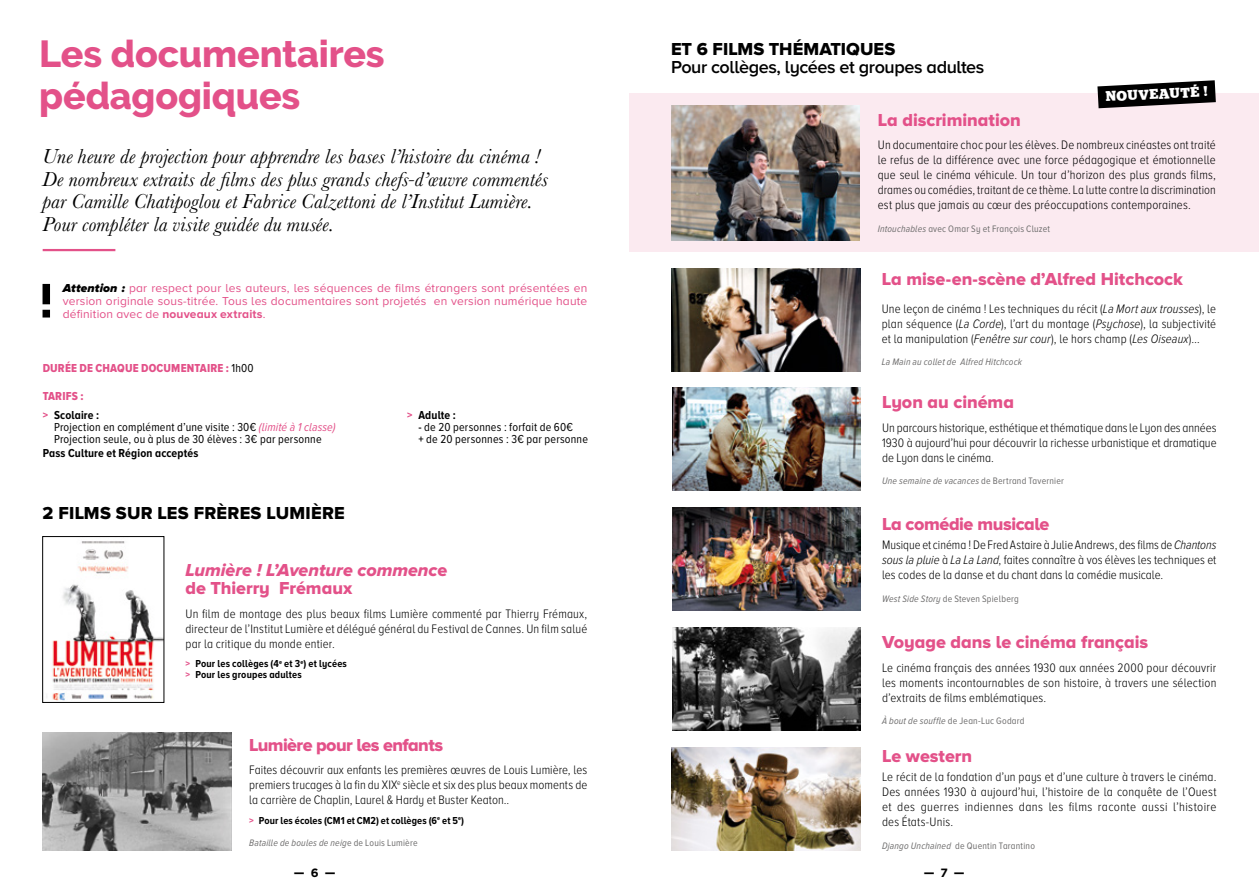
<style>
.page{position:relative;width:1259px;height:893px;background:#fff}
.page>*{position:absolute;margin:0;border:0;box-sizing:border-box;transform-origin:0 0}
.t1{font:800 37.5px/42px "Raleway";letter-spacing:-.005em;color:#e35189}
.t2{font:italic 21px/22.5px "Baskerville";letter-spacing:.005em;color:#000}
.t3{font:18px "Proxima Nova A Extrabld";letter-spacing:-.005em;color:#e35189}
.t4{font:18px "Proxima Nova A Extrabld";letter-spacing:.01em;color:#000}
.t5{font:600 18px "Proxima Nova A";letter-spacing:-.025em;color:#000}
.t6{font:18px "Proxima Nova A Extrabld It";color:#e35189}
.t7{font:18px "Proxima Nova A Extrabld";letter-spacing:-.03em;color:#e35189}
.t8{font:18px "Proxima Nova A Extrabld";letter-spacing:-.025em;color:#e35189}
.t9{font:700 14.1px "Stag";color:#fff}
.t10{font:300 12.75px/15px "Proxima Nova A Cond";letter-spacing:.01em;color:#000;text-align:justify}
.t11{font:12px/12.8px "Proxima Nova A";letter-spacing:.015em;color:#e35189;text-align:justify}
.t12{font:12px/12px "Proxima Nova A Cond";letter-spacing:.015em;color:#000}
.t13{font:12px "Proxima Nova A Cond Extrabld";letter-spacing:.015em;color:#e35189}
.t14{font:700 12px "Proxima Nova A Cond";letter-spacing:.015em;color:#000}
.t15{font:700 12px "Gotham";color:#000}
.t16{font:700 10.5px/10.9px "Proxima Nova A Cond";letter-spacing:.01em;color:#000}
.t17{font:9.75px "Proxima Nova A Cond";letter-spacing:.02em;color:#706f6f}
.t18{font:italic 9.75px "Proxima Nova A Cond";letter-spacing:.015em;color:#706f6f}
.s1{font-weight:900;font-style:italic;color:#000}
.s2{font-weight:700}
.s3{font-family:"Proxima Nova A Cond";color:#000}
.s4{font-family:"Proxima Nova A Cond Extrabld";color:#e35189}
.s5{font-style:italic;color:#e35189}
.s6{font-family:"Proxima Nova A Cond Extrabld";font-weight:400;color:#e35189}
.s7{font-weight:600}
.s8{font-family:"Proxima Nova A Extrabld"}
.s9{font-style:normal}
.s10{font-style:italic}
</style>
<div class="page">
<div style="left:629px;top:94px;width:630px;height:158px;background:#fbeaf0"></div>
<img style="left:46px;top:541px;width:116px;height:160px">
<div style="left:43px;top:536px;width:121px;height:167px;border:1px solid #000"></div>
<img style="left:43px;top:733px;width:188px;height:117px">
<hr style="left:43px;top:249px;width:72px;height:2px;background:#e35189">
<img style="left:672px;top:268px;width:188px;height:103px">
<img style="left:672px;top:388px;width:188px;height:102px">
<img style="left:672px;top:508px;width:188px;height:102px">
<img style="left:672px;top:628px;width:188px;height:102px">
<img style="left:672px;top:748px;width:188px;height:102px">
<img style="left:671px;top:105px;width:189px;height:135px">
<svg style="left:1097px;top:80px;width:118px;height:28px"></svg>
<svg style="left:43px;top:284px;width:7px;height:34px"></svg>
<h1 class="t1" style="left:39px;top:33px;width:347px">Les documentaires pédagogiques</h1>
<p class="t2" style="left:43px;top:145px;width:507px">Une heure de projection pour apprendre les bases l’histoire du cinéma !<br>De nombreux extraits de films des plus grands chefs-d’œuvre commentés par Camille Chatipoglou et Fabrice Calzettoni de l’Institut Lumière.<br>Pour compléter la visite guidée du musée.</p>
<p class="t11" style="left:63px;top:281px;width:526px"><span class="s1">Attention :</span> par respect pour les auteurs, les séquences de films étrangers sont présentées en version originale sous-titrée. Tous les documentaires sont projetés en version numérique haute définition avec de <span class="s2">nouveaux extraits</span>.</p>
<p class="t13" style="left:43px;top:361px;width:213px">DURÉE DE CHAQUE DOCUMENTAIRE : <span class="s3">1h00</span></p>
<p class="t13" style="left:43px;top:390px;width:42px">TARIFS :</p>
<p class="t12" style="left:54px;top:409px;width:283px;text-indent:-11px"><span class="s4">&gt;</span> <span class="s2">Scolaire :<br></span>Projection en complément d’une visite : 30€ <span class="s5">(limité à 1 classe)<br></span>Projection seule, ou à plus de 30 élèves : 3€ par personne</p>
<p class="t14" style="left:43px;top:446px;width:157px">Pass Culture et Région acceptés</p>
<h3 class="t4" style="left:43px;top:503px;width:304px">2 FILMS SUR LES FRÈRES LUMIÈRE</h3>
<p class="t14" style="left:407px;top:408px;width:50px"><span class="s6">&gt;</span> Adulte :</p>
<p class="t12" style="left:418px;top:421px;width:171px"><span class="s7">-</span> de 20 personnes : forfait de 60€<br><span class="s7">+</span> de 20 personnes : 3€ par personne</p>
<h3 class="t6" style="left:185px;top:560px;width:263px">Lumière ! L’Aventure commenc<span class="s8">e</span></h3>
<h3 class="t3" style="left:185px;top:578px;width:168px">de Thierry Frémaux</h3>
<p class="t10" style="left:185px;top:606px;width:403px">Un film de montage des plus beaux films Lumière commenté par Thierry Frémaux, directeur de l’Institut Lumière et délégué général du Festival de Cannes. Un film salué par la critique du monde entier.</p>
<p class="t16" style="left:185px;top:658px;width:163px"><span class="s6">&gt;</span> Pour les collèges (4<sup>e</sup> et 3<sup>e</sup>) et lycées <span class="s6">&gt;</span> Pour les groupes adultes</p>
<h3 class="t7" style="left:249px;top:734px;width:195px">Lumière pour les enfants</h3>
<p class="t10" style="left:249px;top:763px;width:339px">Faites découvrir aux enfants les premières œuvres de Louis Lumière, les premiers trucages à la fin du XIX<sup>e</sup> siècle et six des plus beaux moments de la carrière de Chaplin, Laurel &amp; Hardy et Buster Keaton..</p>
<p class="t16" style="left:249px;top:815px;width:216px"><span class="s6">&gt;</span> Pour les écoles (CM1 et CM2) et collèges (6<sup>e</sup> et 5<sup>e</sup>)</p>
<p class="t18" style="left:249px;top:838px;width:170px">Bataille de boules de neig<span class="s9">e de Louis Lumière</span></p>
<h3 class="t4" style="left:671px;top:38px;width:226px">ET 6 FILMS THÉMATIQUES</h3>
<h3 class="t5" style="left:671px;top:57px;width:315px">Pour collèges, lycées et groupes adultes</h3>
<p class="t9" style="left:1105px;top:88px;width:103px;rotate:-3deg">NOUVEAUTÉ !</p>
<h3 class="t3" style="left:877px;top:110px;width:145px">La discrimination</h3>
<p class="t10" style="left:877px;top:138px;width:339px">Un documentaire choc pour les élèves. De nombreux cinéastes ont traité le refus de la différence avec une force pédagogique et émotionnelle que seul le cinéma véhicule. Un tour d’horizon des plus grands films, drames ou comédies, traitant de ce thème. La lutte contre la discrimination est plus que jamais au cœur des préoccupations contemporaines.</p>
<p class="t17" style="left:877px;top:223px;width:174px"><span class="s10">Intouchables</span> avec Omar Sy et François Cluzet</p>
<h3 class="t3" style="left:881px;top:269px;width:303px">La mise-en-scène d’Alfred Hitchcock</h3>
<p class="t10" style="left:881px;top:301px;width:336px">Une leçon de cinéma ! Les techniques du récit (<span class="s10">La Mort aux trousses</span>), le plan séquence (<span class="s10">La Corde</span>), l’art du montage (<span class="s10">Psychose</span>), la subjectivité et la manipulation (<span class="s10">Fenêtre sur cour</span>), le hors champ (<span class="s10">Les Oiseaux</span>)…</p>
<p class="t18" style="left:881px;top:357px;width:142px">La Main au collet de Alfred Hitchcock</p>
<h3 class="t3" style="left:882px;top:392px;width:133px">Lyon au cinéma</h3>
<p class="t10" style="left:882px;top:420px;width:336px">Un parcours historique, esthétique et thématique dans le Lyon des années 1930 à aujourd’hui pour découvrir la richesse urbanistique et dramatique de Lyon dans le cinéma.</p>
<p class="t18" style="left:882px;top:476px;width:183px">Une semaine de vacances <span class="s9">de Bertrand Tavernier</span></p>
<h3 class="t8" style="left:882px;top:514px;width:169px">La comédie musicale</h3>
<p class="t10" style="left:882px;top:538px;width:336px">Musique et cinéma ! De Fred Astaire à Julie Andrews, des films de <span class="s10">Chantons sous la pluie</span> à <span class="s10">La La Land</span>, faites connaître à vos élèves les techniques et les codes de la danse et du chant dans la comédie musicale.</p>
<p class="t17" style="left:882px;top:593px;width:138px"><span class="s10">West Side Story</span> de Steven Spielberg</p>
<h3 class="t3" style="left:882px;top:632px;width:268px">Voyage dans le cinéma français</h3>
<p class="t10" style="left:882px;top:660px;width:336px">Le cinéma français des années 1930 aux années 2000 pour découvrir les moments incontournables de son histoire, à travers une sélection d’extraits de films emblématiques.</p>
<p class="t17" style="left:882px;top:716px;width:144px"><span class="s10">À bout de souffle</span> de Jean-Luc Godard</p>
<h3 class="t3" style="left:882px;top:746px;width:92px">Le western</h3>
<p class="t10" style="left:882px;top:769px;width:336px">Le récit de la fondation d’un pays et d’une culture à travers le cinéma.<br>Des années 1930 à aujourd’hui, l’histoire de la conquête de l’Ouest et des guerres indiennes dans les films raconte aussi l’histoire des États-Unis.</p>
<p class="t17" style="left:882px;top:840px;width:154px"><span class="s10">Django Unchained</span> de Quentin Tarantino</p>
<p class="t15" style="left:294px;top:865px;width:43px">— 6 —</p>
<p class="t15" style="left:923px;top:865px;width:42px">— 7 —</p>
</div>
